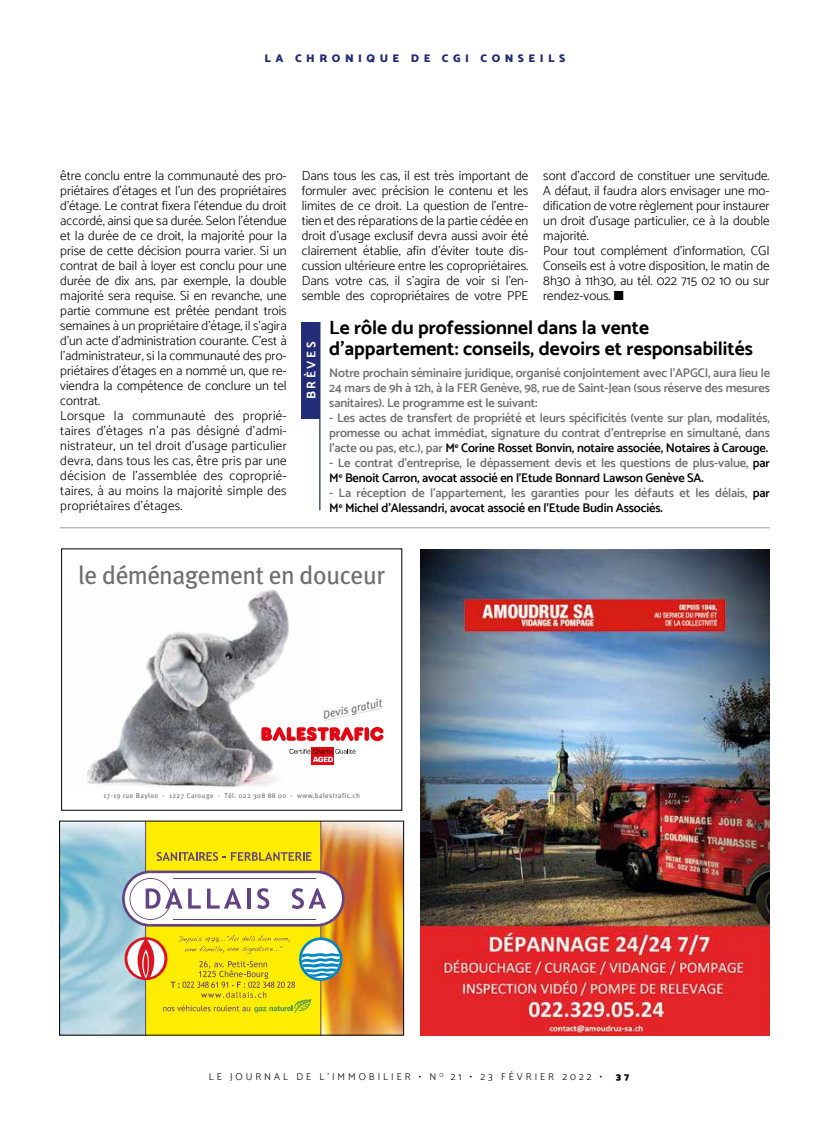
<style>
.page{position:relative;width:830px;height:1134px;background:#fff}
.page>*{position:absolute;margin:0;border:0;box-sizing:border-box;transform-origin:0 0}
.t1{font:25.62px "Meta Plus";letter-spacing:-.02em;color:#706f6f}
.t2{font:700 19.38px/21.2px "Catamaran";color:#000}
.t3{font:300 13.12px/15px "Catamaran";color:#000}
.t4{font:600 12.5px/15px "Catamaran";letter-spacing:-.01em;color:#706f6f;text-align:justify}
.t5{font:700 12.5px "Catamaran";letter-spacing:.2em;color:#fff}
.t6{font:900 11.25px "Catamaran";letter-spacing:.4em;color:#232c77}
.t7{font:italic 11.25px "Meta Plus";color:#706f6f}
.t8{font:300 10px "Catamaran";letter-spacing:.3em;color:#000}
.t9{font:900 10px "Catamaran";color:#000}
.t10{font:7px "Meta Plus";letter-spacing:.06em;color:#706f6f}
.s1{color:#000}
</style>
<div class="page">
<hr style="left:60px;top:527px;width:709px;height:1px;background:#979696">
<img style="left:87px;top:589px;width:229px;height:199px">
<svg style="left:261px;top:727px;width:122px;height:14px"></svg>
<div style="left:311px;top:747px;width:23px;height:17px;background:#e30613"></div>
<svg style="left:289px;top:749px;width:66px;height:13px"></svg>
<svg style="left:324px;top:714px;width:26px;height:7px"></svg>
<svg style="left:357px;top:708px;width:25px;height:6px"></svg>
<div style="left:301px;top:322px;width:19px;height:97px;background:#232c77"></div>
<hr style="left:319px;top:322px;width:1px;height:188px;background:#232c77">
<img style="left:420px;top:550px;width:349px;height:485px">
<svg style="left:61px;top:823px;width:341px;height:210px;background:#cfbd62"></svg>
<hr style="left:145px;top:821px;width:1px;height:214px;background:#624383">
<hr style="left:320px;top:821px;width:1px;height:214px;background:#624383">
<svg style="left:122px;top:870px;width:222px;height:57px"></svg>
<hr style="left:173px;top:878px;width:142px;height:1px;background:#624383">
<hr style="left:173px;top:919px;width:142px;height:1px;background:#624383">
<svg style="left:157px;top:852px;width:154px;height:9px"></svg>
<svg style="left:124px;top:935px;width:218px;height:78px;background:#e0cf35"></svg>
<div style="left:59px;top:821px;width:345px;height:214px;border:1px solid #000"></div>
<p class="t6" style="left:264px;top:51px;width:302px">LA CHRONIQUE DE CGI CONSEILS</p>
<p class="t3" style="left:60px;top:168px;width:228px">être conclu entre la communauté des pro&shy;priétaires d’étages et l’un des propriétaires d’étage. Le contrat fixera l’étendue du droit accordé, ainsi que sa durée. Selon l’étendue et la durée de ce droit, la majorité pour la prise de cette décision pourra varier. Si un contrat de bail à loyer est conclu pour une durée de dix ans, par exemple, la double majorité sera requise. Si en revanche, une partie commune est prêtée pendant trois semaines à un propriétaire d’étage, il s’agira d’un acte d’administration courante. C’est à l’administrateur, si la communauté des pro&shy;priétaires d’étages en a nommé un, que re&shy;viendra la compétence de conclure un tel contrat.<br>Lorsque la communauté des proprié&shy;taires d’étages n’a pas désigné d’admi&shy;nistrateur, un tel droit d’usage particulier devra, dans tous les cas, être pris par une décision de l’assemblée des coproprié&shy;taires, à au moins la majorité simple des propriétaires d’étages.</p>
<p class="t3" style="left:301px;top:168px;width:228px;text-align:justify">Dans tous les cas, il est très important de formuler avec précision le contenu et les limites de ce droit. La question de l’entre&shy;tien et des réparations de la partie cédée en droit d’usage exclusif devra aussi avoir été clairement établie, afin d’éviter toute dis&shy;cussion ultérieure entre les copropriétaires.<br>Dans votre cas, il s’agira de voir si l’en&shy;semble des copropriétaires de votre PPE</p>
<p class="t3" style="left:543px;top:168px;width:228px">sont d’accord de constituer une servitude.<br>A défaut, il faudra alors envisager une mo&shy;dification de votre règlement pour instaurer un droit d’usage particulier, ce à la double majorité.<br>Pour tout complément d’information, CGI Conseils est à votre disposition, le matin de 8h30 à 11h30, au tél. 022 715 02 10 ou sur rendez-vous. ■</p>
<h2 class="t2" style="left:329px;top:317px;width:425px">Le rôle du professionnel dans la vente d’appartement: conseils, devoirs et responsabilités</h2>
<p class="t4" style="left:329px;top:366px;width:442px">Notre prochain séminaire juridique, organisé conjointement avec l’APGCI, aura lieu le 24 mars de 9h à 12h, à la FER Genève, 98, rue de Saint-Jean (sous réserve des mesures sanitaires). Le programme est le suivant:</p>
<p class="t4" style="left:329px;top:411px;width:442px">- Les actes de transfert de propriété et leurs spécificités (vente sur plan, modalités, promesse ou achat immédiat, signature du contrat d’entreprise en simultané, dans l’acte ou pas, etc.), par <span class="s1">M</span><sup>e</sup> <span class="s1">Corine Rosset Bonvin, notaire associée, Notaires à Carouge.</span></p>
<p class="t4" style="left:329px;top:456px;width:442px">- Le contrat d’entreprise, le dépassement devis et les questions de plus-value, <span class="s1">par<br>M</span><sup>e</sup> <span class="s1">Benoit Carron, avocat associé en l’Etude Bonnard Lawson Genève SA.</span></p>
<p class="t4" style="left:329px;top:486px;width:442px">- La réception de l’appartement, les garanties pour les défauts et les délais, <span class="s1">par<br>M</span><sup>e</sup> <span class="s1">Michel d’Alessandri, avocat associé en l’Etude Budin Associés.</span></p>
<p class="t5" style="left:304px;top:399px;width:59px;rotate:-90deg">BRÈVES</p>
<h1 class="t1" style="left:78px;top:561px;width:308px">le déménagement en douceur</h1>
<p class="t7" style="left:321px;top:708px;width:62px;rotate:-12deg">Devis gratuit</p>
<p class="t10" style="left:103px;top:791px;width:258px">17-19 rue Baylon - 1227 Carouge - Tél. 022 308 88 00 - www.balestrafic.ch</p>
<p class="t8" style="left:208px;top:1071px;width:395px">LE JOURNAL DE L’IMMOBILIER • N <sup>O</sup> 21 • 23 FÉVRIER 2022 •</p>
<p class="t9" style="left:615px;top:1071px;width:15px">3 7</p>
</div>
